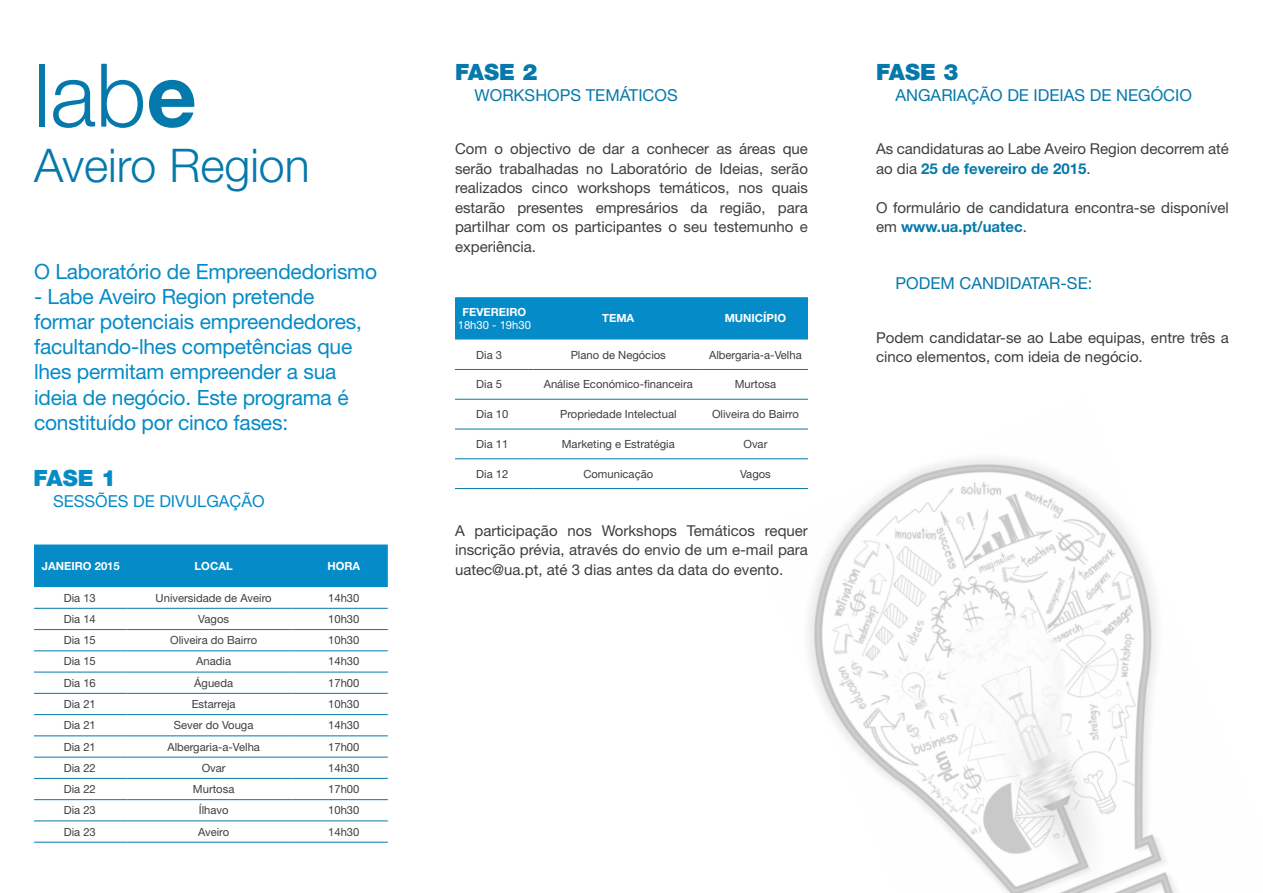
<style>
.page{position:relative;width:1263px;height:893px;background:#fff}
.page>*{position:absolute;margin:0;border:0;box-sizing:border-box;transform-origin:0 0}
.t1{font:300 87.9px "Helvetica Neue LT Std";color:#0579ab}
.t2{font:300 46.5px "Helvetica Neue LT Std";color:#0579ab}
.t3{font:900 22.5px "Helvetica Neue LT Std";color:#0579ab}
.t4{font:900 22.5px "Helvetica Neue LT Std";color:#058bc7}
.t5{font:21px/25.2px "Helvetica Neue LT Std";letter-spacing:-.01em;color:#058bc7}
.t6{font:16.5px "Helvetica Neue LT Std";color:#0579ab}
.t7{font:16.5px "Helvetica Neue LT Std";color:#058bc7}
.t8{font:15px/19.5px "Helvetica Neue LT Std";color:#3e3e3f}
.tabela_1{font:11.25px "Helvetica Neue LT Std";color:#3e3e3f}
.tabela_1-2{font:700 11.25px "Helvetica Neue LT Std";color:#fff}
.tabela_1-3{font:11.25px "Helvetica Neue LT Std";color:#fff}
.s1{font-weight:700}
.s2{font-weight:700;color:#0579ab}
</style>
<div class="page">
<img style="left:750px;top:459px;width:426px;height:434px">
<div style="left:455px;top:297px;width:353px;height:43px;background:#058bc7"></div>
<svg style="left:455px;top:398px;width:353px;height:90px"></svg>
<hr style="left:455px;top:369px;width:79px;height:1px;background:#0579ab">
<hr style="left:455px;top:399px;width:79px;height:1px;background:#0579ab">
<hr style="left:455px;top:429px;width:79px;height:1px;background:#0579ab">
<hr style="left:455px;top:458px;width:79px;height:1px;background:#0579ab">
<hr style="left:455px;top:488px;width:79px;height:1px;background:#0579ab">
<hr style="left:534px;top:369px;width:169px;height:1px;background:#0579ab">
<hr style="left:534px;top:399px;width:169px;height:1px;background:#0579ab">
<hr style="left:534px;top:429px;width:169px;height:1px;background:#0579ab">
<hr style="left:534px;top:458px;width:169px;height:1px;background:#0579ab">
<hr style="left:534px;top:488px;width:169px;height:1px;background:#0579ab">
<hr style="left:703px;top:369px;width:105px;height:1px;background:#0579ab">
<hr style="left:703px;top:399px;width:105px;height:1px;background:#0579ab">
<hr style="left:703px;top:429px;width:105px;height:1px;background:#0579ab">
<hr style="left:703px;top:458px;width:105px;height:1px;background:#0579ab">
<hr style="left:703px;top:488px;width:105px;height:1px;background:#0579ab">
<div style="left:34px;top:544px;width:354px;height:43px;background:#058bc7"></div>
<hr style="left:291px;top:693px;width:97px;height:1px;background:#0579ab">
<hr style="left:34px;top:608px;width:94px;height:1px;background:#0579ab">
<hr style="left:34px;top:629px;width:94px;height:1px;background:#0579ab">
<hr style="left:34px;top:651px;width:94px;height:1px;background:#0579ab">
<hr style="left:34px;top:672px;width:94px;height:1px;background:#0579ab">
<hr style="left:34px;top:693px;width:94px;height:1px;background:#0579ab">
<hr style="left:34px;top:842px;width:94px;height:1px;background:#0579ab">
<hr style="left:34px;top:714px;width:94px;height:1px;background:#0579ab">
<hr style="left:34px;top:736px;width:94px;height:1px;background:#0579ab">
<hr style="left:34px;top:757px;width:94px;height:1px;background:#0579ab">
<hr style="left:34px;top:778px;width:94px;height:1px;background:#0579ab">
<hr style="left:34px;top:799px;width:94px;height:1px;background:#0579ab">
<hr style="left:34px;top:821px;width:94px;height:1px;background:#0579ab">
<hr style="left:128px;top:608px;width:163px;height:1px;background:#0579ab">
<hr style="left:128px;top:629px;width:163px;height:1px;background:#0579ab">
<hr style="left:128px;top:651px;width:163px;height:1px;background:#0579ab">
<hr style="left:128px;top:672px;width:163px;height:1px;background:#0579ab">
<hr style="left:128px;top:693px;width:163px;height:1px;background:#0579ab">
<hr style="left:128px;top:842px;width:163px;height:1px;background:#0579ab">
<hr style="left:128px;top:714px;width:163px;height:1px;background:#0579ab">
<hr style="left:128px;top:736px;width:163px;height:1px;background:#0579ab">
<hr style="left:128px;top:757px;width:163px;height:1px;background:#0579ab">
<hr style="left:128px;top:778px;width:163px;height:1px;background:#0579ab">
<hr style="left:128px;top:799px;width:163px;height:1px;background:#0579ab">
<hr style="left:128px;top:821px;width:163px;height:1px;background:#0579ab">
<hr style="left:291px;top:608px;width:97px;height:1px;background:#0579ab">
<hr style="left:291px;top:714px;width:97px;height:1px;background:#0579ab">
<hr style="left:291px;top:629px;width:97px;height:1px;background:#0579ab">
<hr style="left:291px;top:736px;width:97px;height:1px;background:#0579ab">
<hr style="left:291px;top:651px;width:97px;height:1px;background:#0579ab">
<hr style="left:291px;top:757px;width:97px;height:1px;background:#0579ab">
<hr style="left:291px;top:672px;width:97px;height:1px;background:#0579ab">
<hr style="left:291px;top:778px;width:97px;height:1px;background:#0579ab">
<hr style="left:291px;top:799px;width:97px;height:1px;background:#0579ab">
<hr style="left:291px;top:842px;width:97px;height:1px;background:#0579ab">
<hr style="left:291px;top:821px;width:97px;height:1px;background:#0579ab">
<p class="t1" style="left:34px;top:42px;width:164px">lab<span class="s1">e</span></p>
<p class="t2" style="left:34px;top:137px;width:277px">Aveiro Region</p>
<p class="t5" style="left:34px;top:258px;width:344px">O Laboratório de Empreendedorismo</p>
<p class="t5" style="left:34px;top:283px;width:329px">- Labe Aveiro Region pretende formar potenciais empreendedores, facultando-lhes competências que lhes permitam empreender a sua ideia de negócio. Este programa é constituído por cinco fases:</p>
<p class="t4" style="left:33px;top:465px;width:84px">FASE 1</p>
<p class="t7" style="left:53px;top:492px;width:213px">SESSÕES DE DIVULGAÇÃO</p>
<p class="tabela_1-2" style="left:42px;top:559px;width:79px">JANEIRO 2015</p>
<p class="tabela_1-2" style="left:195px;top:559px;width:40px">LOCAL</p>
<p class="tabela_1-2" style="left:327px;top:559px;width:34px">HORA</p>
<p class="tabela_1" style="left:64px;top:591px;width:34px">Dia 13</p>
<p class="tabela_1" style="left:156px;top:591px;width:118px">Universidade de Aveiro</p>
<p class="tabela_1" style="left:328px;top:591px;width:33px">14h30</p>
<p class="tabela_1" style="left:64px;top:612px;width:34px">Dia 14</p>
<p class="tabela_1" style="left:198px;top:612px;width:32px">Vagos</p>
<p class="tabela_1" style="left:328px;top:612px;width:33px">10h30</p>
<p class="tabela_1" style="left:64px;top:633px;width:34px">Dia 15</p>
<p class="tabela_1" style="left:170px;top:633px;width:88px">Oliveira do Bairro</p>
<p class="tabela_1" style="left:328px;top:633px;width:33px">10h30</p>
<p class="tabela_1" style="left:64px;top:655px;width:34px">Dia 15</p>
<p class="tabela_1" style="left:196px;top:655px;width:36px">Anadia</p>
<p class="tabela_1" style="left:328px;top:655px;width:33px">14h30</p>
<p class="tabela_1" style="left:64px;top:676px;width:34px">Dia 16</p>
<p class="tabela_1" style="left:194px;top:676px;width:40px">Águeda</p>
<p class="tabela_1" style="left:328px;top:676px;width:33px">17h00</p>
<p class="tabela_1" style="left:64px;top:697px;width:34px">Dia 21</p>
<p class="tabela_1" style="left:192px;top:697px;width:45px">Estarreja</p>
<p class="tabela_1" style="left:328px;top:697px;width:33px">10h30</p>
<p class="tabela_1" style="left:64px;top:718px;width:34px">Dia 21</p>
<p class="tabela_1" style="left:174px;top:718px;width:81px">Sever do Vouga</p>
<p class="tabela_1" style="left:328px;top:718px;width:33px">14h30</p>
<p class="tabela_1" style="left:64px;top:740px;width:34px">Dia 21</p>
<p class="tabela_1" style="left:167px;top:740px;width:94px">Albergaria-a-Velha</p>
<p class="tabela_1" style="left:328px;top:740px;width:33px">17h00</p>
<p class="tabela_1" style="left:64px;top:761px;width:34px">Dia 22</p>
<p class="tabela_1" style="left:202px;top:761px;width:25px">Ovar</p>
<p class="tabela_1" style="left:328px;top:761px;width:33px">14h30</p>
<p class="tabela_1" style="left:64px;top:782px;width:34px">Dia 22</p>
<p class="tabela_1" style="left:193px;top:782px;width:43px">Murtosa</p>
<p class="tabela_1" style="left:328px;top:782px;width:33px">17h00</p>
<p class="tabela_1" style="left:64px;top:804px;width:34px">Dia 23</p>
<p class="tabela_1" style="left:199px;top:804px;width:31px">Ílhavo</p>
<p class="tabela_1" style="left:328px;top:804px;width:33px">10h30</p>
<p class="tabela_1" style="left:64px;top:825px;width:34px">Dia 23</p>
<p class="tabela_1" style="left:198px;top:825px;width:33px">Aveiro</p>
<p class="tabela_1" style="left:328px;top:825px;width:33px">14h30</p>
<p class="t3" style="left:455px;top:58px;width:84px">FASE 2</p>
<p class="t6" style="left:474px;top:85px;width:205px">WORKSHOPS TEMÁTICOS</p>
<p class="t8" style="left:455px;top:139px;width:354px;text-align:justify">Com o objectivo de dar a conhecer as áreas que serão trabalhadas no Laboratório de Ideias, serão realizados cinco workshops temáticos, nos quais estarão presentes empresários da região, para partilhar com os participantes o seu testemunho e experiência.</p>
<p class="tabela_1-2" style="left:462px;top:305px;width:65px">FEVEREIRO</p>
<p class="tabela_1-3" style="left:458px;top:318px;width:75px">18h30 - 19h30</p>
<p class="tabela_1-2" style="left:602px;top:311px;width:34px">TEMA</p>
<p class="tabela_1-2" style="left:725px;top:311px;width:63px">MUNICÍPIO</p>
<p class="tabela_1" style="left:476px;top:348px;width:27px">Dia 3</p>
<p class="tabela_1" style="left:571px;top:348px;width:97px">Plano de Negócios</p>
<p class="tabela_1" style="left:709px;top:348px;width:94px">Albergaria-a-Velha</p>
<p class="tabela_1" style="left:476px;top:378px;width:27px">Dia 5</p>
<p class="tabela_1" style="left:544px;top:378px;width:151px">Análise Económico-financeira</p>
<p class="tabela_1" style="left:735px;top:378px;width:43px">Murtosa</p>
<p class="tabela_1" style="left:476px;top:407px;width:34px">Dia 10</p>
<p class="tabela_1" style="left:560px;top:407px;width:118px">Propriedade Intelectual</p>
<p class="tabela_1" style="left:712px;top:407px;width:88px">Oliveira do Bairro</p>
<p class="tabela_1" style="left:476px;top:437px;width:34px">Dia 11</p>
<p class="tabela_1" style="left:562px;top:437px;width:114px">Marketing e Estratégia</p>
<p class="tabela_1" style="left:743px;top:437px;width:25px">Ovar</p>
<p class="tabela_1" style="left:476px;top:467px;width:34px">Dia 12</p>
<p class="tabela_1" style="left:583px;top:467px;width:71px">Comunicação</p>
<p class="tabela_1" style="left:740px;top:467px;width:32px">Vagos</p>
<p class="t8" style="left:455px;top:520px;width:354px;text-align:justify">A participação nos Workshops Temáticos requer inscrição prévia, através do envio de um e-mail para uatec@ua.pt, até 3 dias antes da data do evento.</p>
<p class="t3" style="left:876px;top:58px;width:84px">FASE 3</p>
<p class="t6" style="left:895px;top:85px;width:298px">ANGARIAÇÃO DE IDEIAS DE NEGÓCIO</p>
<p class="t8" style="left:876px;top:139px;width:354px">As candidaturas ao Labe Aveiro Region decorrem até ao dia <span class="s2">25 de fevereiro de 2015</span>.</p>
<p class="t8" style="left:876px;top:198px;width:354px">O formulário de candidatura encontra-se disponível em <span class="s2">www.ua.pt/uatec</span>.</p>
<p class="t6" style="left:895px;top:274px;width:198px">PODEM CANDIDATAR-SE:</p>
<p class="t8" style="left:876px;top:328px;width:354px">Podem candidatar-se ao Labe equipas, entre três a cinco elementos, com ideia de negócio.</p>
</div>
